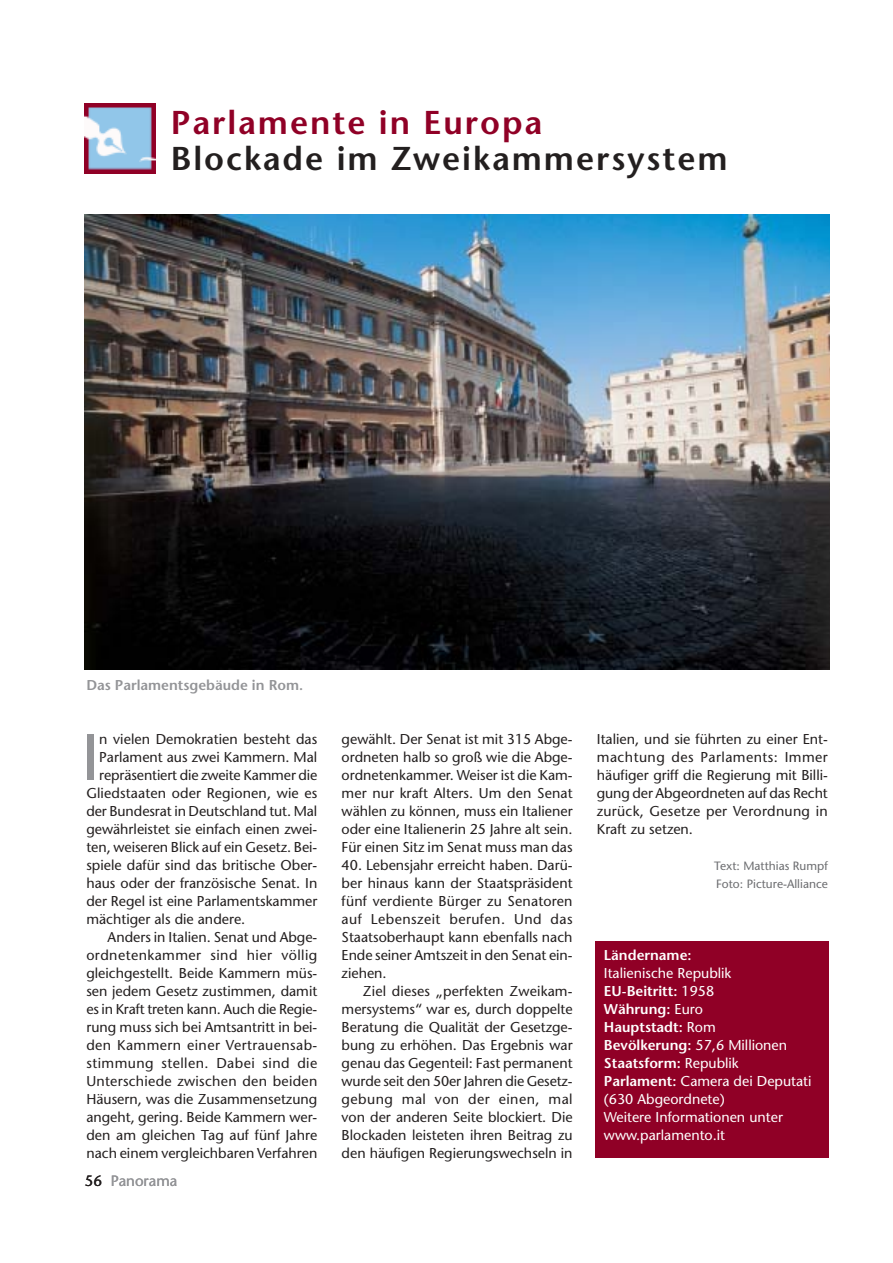
<style>
.page{position:relative;width:893px;height:1263px;background:#fff}
.page>*{position:absolute;margin:0;border:0;box-sizing:border-box;transform-origin:0 0}
.t1{font:65.7px "Stone Sans";color:#939497}
.t2{font:600 33px "Stone Sans";letter-spacing:.06em;color:#231f1f}
.t3{font:600 33px "Stone Sans";letter-spacing:.06em;color:#900026}
.t4{font:15px "Stone Sans";color:#939497}
.t5{font:14.25px/18px "Stone Sans";color:#231f1f;text-align:justify}
.t6{font:14.25px/18px "Stone Sans";color:#fff}
.t7{font:14.25px "Stone Sans";letter-spacing:.03em;color:#231f1f}
.t8{font:14.25px "Stone Sans";letter-spacing:.02em;color:#231f1f}
.t9{font:600 14.25px "Stone Sans";color:#939497}
.t10{font:600 14.25px "Stone Sans";color:#fff}
.t11{font:12px/18px "Stone Sans";color:#6c6d70}
.s1{color:#231f1f}
.s2{font-weight:600}
</style>
<div class="page">
<img style="left:85px;top:214px;width:744px;height:455px">
<img style="left:85px;top:104px;width:70px;height:70px">
<div style="left:595px;top:941px;width:234px;height:217px;background:#900026"></div>
<h2 class="t3" style="left:171px;top:109px;width:373px">Parlamente in Europa</h2>
<h2 class="t2" style="left:171px;top:145px;width:558px">Blockade im Zweikammersystem</h2>
<p class="t9" style="left:86px;top:679px;width:218px">Das Parlamentsgebäude in Rom.</p>
<h1 class="t1" style="left:82px;top:732px;width:19px">I</h1>
<p class="t5" style="left:99px;top:731px;width:219px">n vielen Demokratien besteht das</p>
<p class="t5" style="left:99px;top:749px;width:219px">Parlament aus zwei Kammern. Mal</p>
<p class="t5" style="left:99px;top:767px;width:219px">repräsentiert die zweite Kammer die</p>
<p class="t5" style="left:86px;top:785px;width:232px">Gliedstaaten oder Regionen, wie es</p>
<p class="t5" style="left:86px;top:803px;width:232px">der Bundesrat in Deutschland tut. Mal</p>
<p class="t5" style="left:86px;top:821px;width:232px">gewährleistet sie einfach einen zwei-</p>
<p class="t5" style="left:86px;top:839px;width:232px">ten, weiseren Blick auf ein Gesetz. Bei-</p>
<p class="t5" style="left:86px;top:857px;width:232px">spiele dafür sind das britische Ober-</p>
<p class="t5" style="left:86px;top:875px;width:232px">haus oder der französische Senat. In</p>
<p class="t5" style="left:86px;top:893px;width:232px">der Regel ist eine Parlamentskammer</p>
<p class="t5" style="left:86px;top:911px;width:160px">mächtiger als die andere.</p>
<p class="t5" style="left:108px;top:929px;width:211px">Anders in Italien. Senat und Abge-</p>
<p class="t7" style="left:86px;top:949px;width:232px">ordnetenkammer sind hier völlig</p>
<p class="t5" style="left:86px;top:965px;width:232px">gleichgestellt. Beide Kammern müs-</p>
<p class="t5" style="left:86px;top:983px;width:232px">sen jedem Gesetz zustimmen, damit</p>
<p class="t5" style="left:86px;top:1001px;width:232px">es in Kraft treten kann. Auch die Regie-</p>
<p class="t5" style="left:86px;top:1019px;width:232px">rung muss sich bei Amtsantritt in bei-</p>
<p class="t7" style="left:86px;top:1039px;width:232px">den Kammern einer Vertrauensab-</p>
<p class="t7" style="left:86px;top:1057px;width:232px">stimmung stellen. Dabei sind die</p>
<p class="t8" style="left:86px;top:1075px;width:232px">Unterschiede zwischen den beiden</p>
<p class="t5" style="left:86px;top:1091px;width:232px">Häusern, was die Zusammensetzung</p>
<p class="t5" style="left:86px;top:1109px;width:232px">angeht, gering. Beide Kammern wer-</p>
<p class="t5" style="left:86px;top:1127px;width:232px">den am gleichen Tag auf fünf Jahre</p>
<p class="t5" style="left:86px;top:1145px;width:232px">nach einem vergleichbaren Verfahren</p>
<p class="t4" style="left:85px;top:1175px;width:94px"><span class="s1">56</span> Panorama</p>
<p class="t5" style="left:341px;top:731px;width:232px">gewählt. Der Senat ist mit 315 Abge&shy;ordneten halb so groß wie die Abge&shy;ordnetenkammer. Weiser ist die Kam&shy;mer nur kraft Alters. Um den Senat wählen zu können, muss ein Italiener oder eine Italienerin 25 Jahre alt sein.<br>Für einen Sitz im Senat muss man das</p>
<p class="t5" style="left:341px;top:857px;width:232px">40. Lebensjahr erreicht haben. Darü&shy;ber hinaus kann der Staatspräsident fünf verdiente Bürger zu Senatoren auf Lebenszeit berufen. Und das Staatsoberhaupt kann ebenfalls nach Ende seiner Amtszeit in den Senat ein&shy;ziehen.</p>
<p class="t5" style="left:341px;top:983px;width:232px;text-indent:21px">Ziel dieses „perfekten Zweikam&shy;mersystems“ war es, durch doppelte Beratung die Qualität der Gesetzge&shy;bung zu erhöhen. Das Ergebnis war genau das Gegenteil: Fast permanent wurde seit den 50er Jahren die Gesetz&shy;gebung mal von der einen, mal von der anderen Seite blockiert. Die Blockaden leisteten ihren Beitrag zu den häufigen Regierungswechseln in</p>
<p class="t5" style="left:597px;top:731px;width:232px">Italien, und sie führten zu einer Ent&shy;machtung des Parlaments: Immer häufiger griff die Regierung mit Billi&shy;gung der Abgeordneten auf das Recht zurück, Gesetze per Verordnung in Kraft zu setzen.</p>
<p class="t11" style="left:714px;top:858px;width:115px">Text: Matthias Rumpf<br>Foto: Picture-Alliance</p>
<p class="t10" style="left:604px;top:949px;width:89px">Ländername:</p>
<p class="t6" style="left:604px;top:965px;width:209px">Italienische Republik<br><span class="s2">EU-Beitritt:</span> 1958<br><span class="s2">Währung:</span> Euro<br><span class="s2">Hauptstadt:</span> Rom<br><span class="s2">Bevölkerung:</span> 57,6 Millionen<br><span class="s2">Staatsform:</span> Republik<br><span class="s2">Parlament:</span> Camera dei Deputati (630 Abgeordnete)<br>Weitere Informationen unter www.parlamento.it</p>
</div>
